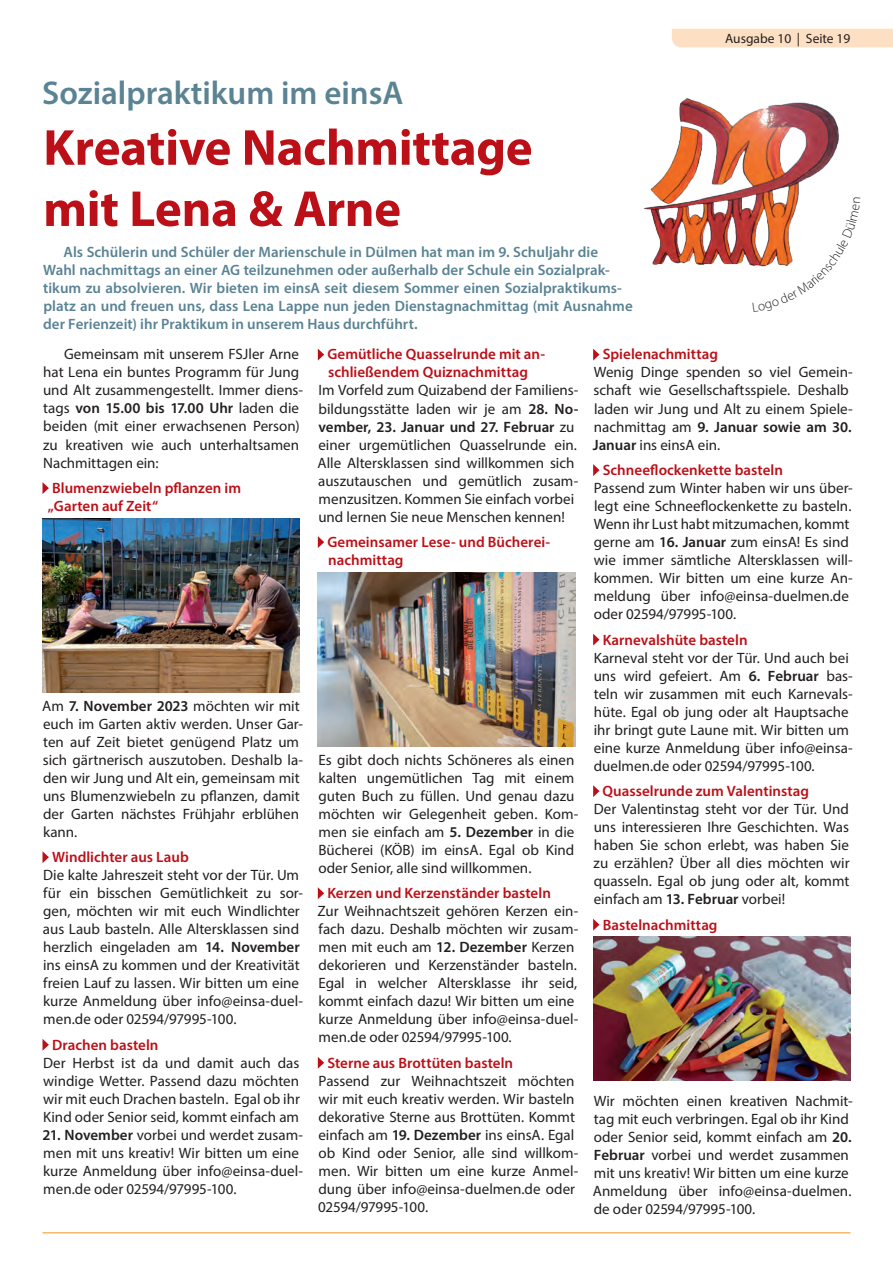
<style>
.page{position:relative;width:893px;height:1263px;background:#fff}
.page>*{position:absolute;margin:0;border:0;box-sizing:border-box;transform-origin:0 0}
.Fliesstext{font:700 51px/61.2px "Myriad Pro";letter-spacing:-.01em;color:#bb1018}
.Subheader_Artikel{font:600 33px "Myriad Pro";color:#5a8394}
.Fliesstext-2{font:15px/18px "Myriad Pro";color:#231f20}
.Fragen{font:600 15px/18px "Myriad Pro";color:#5a8394}
.Fliesstext-3{font:600 15px/18px "Myriad Pro";color:#bb1018}
.t1{font:13.5px "Myriad Pro";color:#231f20}
.s1{font-weight:600}
</style>
<div class="page">
<div style="left:672px;top:29px;width:221px;height:18px;background:#fddfc3"></div>
<hr style="left:43px;top:1232px;width:807px;height:1px;background:#f7931d">
<svg style="left:43px;top:482px;width:6px;height:12px"></svg>
<img style="left:43px;top:518px;width:257px;height:175px">
<svg style="left:43px;top:852px;width:6px;height:11px"></svg>
<svg style="left:43px;top:1039px;width:6px;height:11px"></svg>
<svg style="left:318px;top:349px;width:6px;height:12px"></svg>
<svg style="left:318px;top:536px;width:6px;height:12px"></svg>
<img style="left:318px;top:572px;width:257px;height:175px">
<svg style="left:318px;top:887px;width:6px;height:12px"></svg>
<svg style="left:318px;top:1057px;width:6px;height:12px"></svg>
<svg style="left:593px;top:349px;width:6px;height:12px"></svg>
<svg style="left:593px;top:464px;width:6px;height:12px"></svg>
<svg style="left:593px;top:634px;width:6px;height:12px"></svg>
<svg style="left:593px;top:785px;width:6px;height:12px"></svg>
<svg style="left:593px;top:919px;width:6px;height:12px"></svg>
<img style="left:593px;top:937px;width:257px;height:143px">
<img style="left:644px;top:98px;width:195px;height:168px">
<img style="left:753px;top:197px;width:86px;height:70px">
<p class="t1" style="left:725px;top:30px;width:127px">Ausgabe 10 | Seite 19</p>
<p class="Subheader_Artikel" style="left:42px;top:71px;width:363px">Sozialpraktikum im einsA</p>
<p class="Fliesstext" style="left:43px;top:115px;width:491px">Kreative Nachmittage mit Lena &amp; Arne</p>
<p class="Fragen" style="left:43px;top:242px;width:591px;text-indent:21px">Als Schülerin und Schüler der Marienschule in Dülmen hat man im 9. Schuljahr die Wahl nachmittags an einer AG teilzunehmen oder außerhalb der Schule ein Sozialprak&shy;tikum zu absolvieren. Wir bieten im einsA seit diesem Sommer einen Sozialpraktikums&shy;platz an und freuen uns, dass Lena Lappe nun jeden Dienstagnachmittag (mit Ausnahme der Ferienzeit) ihr Praktikum in unserem Haus durchführt.</p>
<p class="Fliesstext-2" style="left:43px;top:345px;width:262px;text-indent:21px">Gemeinsam mit unserem FSJler Arne hat Lena ein buntes Programm für Jung und Alt zusammengestellt. Immer diens&shy;tags <span class="s1">von 15.00 bis 17.00 Uhr</span> laden die beiden (mit einer erwachsenen Person) zu kreativen wie auch unterhaltsamen Nachmittagen ein:</p>
<p class="Fliesstext-3" style="left:48px;top:479px;width:195px">Blumenzwiebeln pflanzen im „Garten auf Zeit“</p>
<p class="Fliesstext-3" style="left:327px;top:345px;width:219px">Gemütliche Quasselrunde mit an&shy;schließendem Quiznachmittag</p>
<p class="Fliesstext-2" style="left:318px;top:381px;width:262px">Im Vorfeld zum Quizabend der Familiens&shy;bildungsstätte laden wir je am <span class="s1">28. No&shy;vember, 23. Januar und 27. Februar</span> zu einer urgemütlichen Quasselrunde ein.<br>Alle Altersklassen sind willkommen sich auszutauschen und gemütlich zusam&shy;menzusitzen. Kommen Sie einfach vorbei und lernen Sie neue Menschen kennen!</p>
<p class="Fliesstext-3" style="left:327px;top:533px;width:224px">Gemeinsamer Lese- und Bücherei&shy;nachmittag</p>
<p class="Fliesstext-3" style="left:603px;top:345px;width:117px">Spielenachmittag</p>
<p class="Fliesstext-2" style="left:593px;top:363px;width:262px">Wenig Dinge spenden so viel Gemein&shy;schaft wie Gesellschaftsspiele. Deshalb laden wir Jung und Alt zu einem Spiele&shy;nachmittag am <span class="s1">9. Januar sowie am 30.<br>Januar</span> ins einsA ein.</p>
<p class="Fliesstext-3" style="left:603px;top:461px;width:182px">Schneeflockenkette basteln</p>
<p class="Fliesstext-2" style="left:594px;top:479px;width:261px">Passend zum Winter haben wir uns über&shy;legt eine Schneeflockenkette zu basteln.<br>Wenn ihr Lust habt mitzumachen, kommt gerne am <span class="s1">16. Januar</span> zum einsA! Es sind wie immer sämtliche Altersklassen will&shy;kommen. Wir bitten um eine kurze An&shy;meldung über info@einsa-duelmen.de oder 02594/97995-100.</p>
<p class="Fliesstext-3" style="left:603px;top:630px;width:146px">Karnevalshüte basteln</p>
<p class="Fliesstext-2" style="left:594px;top:648px;width:261px">Karneval steht vor der Tür. Und auch bei uns wird gefeiert. Am <span class="s1">6. Februar</span> bas&shy;teln wir zusammen mit euch Karnevals&shy;hüte. Egal ob jung oder alt Hauptsache ihr bringt gute Laune mit. Wir bitten um eine kurze Anmeldung über info@einsa&shy;duelmen.de oder 02594/97995-100.</p>
<p class="Fliesstext-3" style="left:603px;top:782px;width:208px">Quasselrunde zum Valentinstag</p>
<p class="Fliesstext-2" style="left:594px;top:800px;width:257px;text-align:justify">Der Valentinstag steht vor der Tür. Und uns interessieren Ihre Geschichten. Was haben Sie schon erlebt, was haben Sie zu erzählen? Über all dies möchten wir quasseln. Egal ob jung oder alt, kommt einfach am <span class="s1">13. Februar</span> vorbei!</p>
<p class="Fliesstext-3" style="left:603px;top:915px;width:116px">Bastelnachmittag</p>
<p class="Fliesstext-2" style="left:42px;top:696px;width:262px">Am <span class="s1">7. November 2023</span> möchten wir mit euch im Garten aktiv werden. Unser Gar&shy;ten auf Zeit bietet genügend Platz um sich gärtnerisch auszutoben. Deshalb la&shy;den wir Jung und Alt ein, gemeinsam mit uns Blumenzwiebeln zu pflanzen, damit der Garten nächstes Frühjahr erblühen kann.</p>
<p class="Fliesstext-3" style="left:52px;top:848px;width:138px">Windlichter aus Laub</p>
<p class="Fliesstext-2" style="left:43px;top:866px;width:262px">Die kalte Jahreszeit steht vor der Tür. Um für ein bisschen Gemütlichkeit zu sor&shy;gen, möchten wir mit euch Windlichter aus Laub basteln. Alle Altersklassen sind herzlich eingeladen am <span class="s1">14. November </span>ins einsA zu kommen und der Kreativität freien Lauf zu lassen. Wir bitten um eine kurze Anmeldung über info@einsa-duel&shy;men.de oder 02594/97995-100.</p>
<p class="Fliesstext-3" style="left:52px;top:1035px;width:108px">Drachen basteln</p>
<p class="Fliesstext-2" style="left:43px;top:1053px;width:258px;text-align:justify">Der Herbst ist da und damit auch das windige Wetter. Passend dazu möchten wir mit euch Drachen basteln. Egal ob ihr Kind oder Senior seid, kommt einfach am</p>
<p class="Fliesstext-2" style="left:42px;top:1125px;width:262px"><span class="s1">21. November</span> vorbei und werdet zusam&shy;men mit uns kreativ! Wir bitten um eine kurze Anmeldung über info@einsa-duel&shy;men.de oder 02594/97995-100.</p>
<p class="Fliesstext-2" style="left:318px;top:750px;width:261px">Es gibt doch nichts Schöneres als einen kalten ungemütlichen Tag mit einem guten Buch zu füllen. Und genau dazu möchten wir Gelegenheit geben. Kom&shy;men sie einfach am <span class="s1">5. Dezember</span> in die Bücherei (KÖB) im einsA. Egal ob Kind oder Senior, alle sind willkommen.</p>
<p class="Fliesstext-3" style="left:327px;top:884px;width:225px">Kerzen und Kerzenständer basteln</p>
<p class="Fliesstext-2" style="left:317px;top:902px;width:262px">Zur Weihnachtszeit gehören Kerzen ein&shy;fach dazu. Deshalb möchten wir zusam&shy;men mit euch am <span class="s1">12. Dezember</span> Kerzen dekorieren und Kerzenständer basteln.<br>Egal in welcher Altersklasse ihr seid, kommt einfach dazu! Wir bitten um eine kurze Anmeldung über info@einsa-duel&shy;men.de oder 02594/97995-100.</p>
<p class="Fliesstext-3" style="left:327px;top:1053px;width:187px">Sterne aus Brottüten basteln</p>
<p class="Fliesstext-2" style="left:318px;top:1071px;width:262px">Passend zur Weihnachtszeit möchten wir mit euch kreativ werden. Wir basteln dekorative Sterne aus Brottüten. Kommt einfach am <span class="s1">19. Dezember</span> ins einsA. Egal ob Kind oder Senior, alle sind willkom&shy;men. Wir bitten um eine kurze Anmel&shy;dung über info@einsa-duelmen.de oder 02594/97995-100.</p>
<p class="Fliesstext-2" style="left:593px;top:1091px;width:261px">Wir möchten einen kreativen Nachmit&shy;tag mit euch verbringen. Egal ob ihr Kind oder Senior seid, kommt einfach am <span class="s1">20.<br>Februar</span> vorbei und werdet zusammen mit uns kreativ! Wir bitten um eine kurze Anmeldung über info@einsa-duelmen. de oder 02594/97995-100.</p>
</div>
